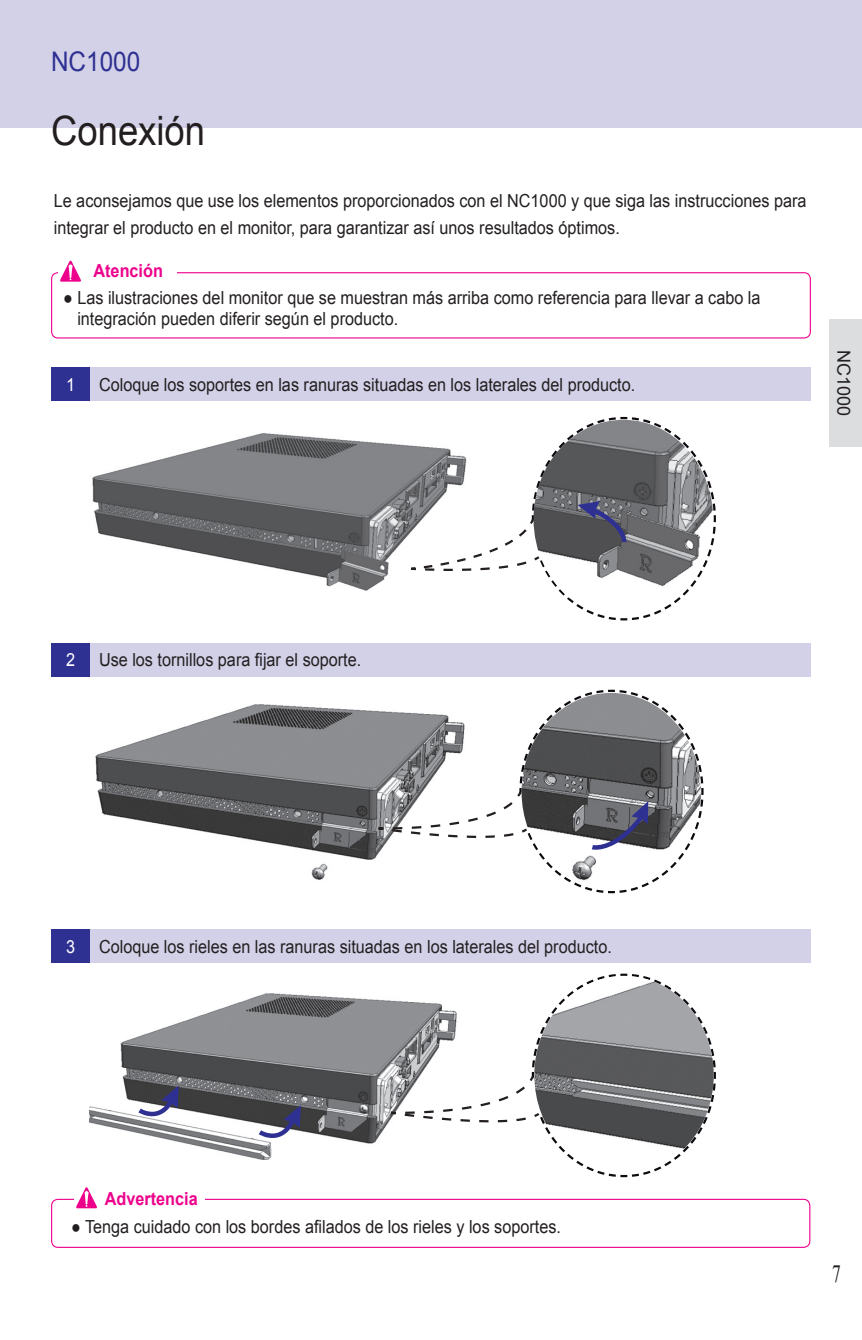
<style>
.page{position:relative;width:862px;height:1340px;background:#fff}
.page>*{position:absolute;margin:0;border:0;box-sizing:border-box;transform-origin:0 0}
.t1{font:40.5px "Arial";color:#231f20;scale:.9 1}
.t2{font:27px "Arial";color:#2e3092;scale:.9 1}
.t3{font:24.75px "Times New Roman";color:#231f20;scale:.7 1}
.t4{font:18px/27px "Arial";color:#231f20;scale:.9 1}
.t5{font:700 18px "Arial";color:#ed028c;scale:.9 1}
.t6{font:18px "Arial";color:#231f20}
.t7{font:18px "Arial";color:#fff;scale:.9 1}
</style>
<div class="page">
<div style="left:0;top:0;width:861px;height:128px;background:#d3d1e8"></div>
<svg style="left:51px;top:272px;width:759px;height:66px"></svg>
<div style="left:79px;top:261px;width:98px;height:19px;background:#fff"></div>
<div style="left:59px;top:260px;width:23px;height:24px;background:#fff"></div>
<svg style="left:60px;top:261px;width:21px;height:21px"></svg>
<svg style="left:51px;top:1187px;width:758px;height:60px"></svg>
<div style="left:89px;top:367px;width:721px;height:34px;background:#d3d1e8"></div>
<div style="left:52px;top:367px;width:38px;height:34px;background:#2e3092"></div>
<div style="left:89px;top:643px;width:721px;height:33px;background:#d3d1e8"></div>
<div style="left:52px;top:643px;width:38px;height:33px;background:#2e3092"></div>
<div style="left:89px;top:929px;width:721px;height:33px;background:#d3d1e8"></div>
<div style="left:52px;top:929px;width:38px;height:33px;background:#2e3092"></div>
<img style="left:89px;top:993px;width:301px;height:166px">
<svg style="left:390px;top:973px;width:325px;height:204px"></svg>
<img style="left:534px;top:975px;width:179px;height:199px">
<svg style="left:138px;top:1085px;width:40px;height:31px"></svg>
<svg style="left:258px;top:1105px;width:42px;height:33px"></svg>
<img style="left:95px;top:704px;width:283px;height:176px">
<svg style="left:378px;top:689px;width:325px;height:204px"></svg>
<img style="left:92px;top:433px;width:319px;height:158px">
<svg style="left:411px;top:417px;width:304px;height:203px"></svg>
<div style="left:829px;top:319px;width:32px;height:127px;background:#dcdddf"></div>
<h2 class="t2" style="left:51px;top:43px;width:101px">NC1000</h2>
<h1 class="t1" style="left:51px;top:104px;width:173px">Conexión</h1>
<p class="t4" style="left:54px;top:187px;width:837px">Le aconsejamos que use los elementos proporcionados con el NC1000 y que siga las instrucciones para integrar el producto en el monitor, para garantizar así unos resultados óptimos.</p>
<p class="t5" style="left:93px;top:258px;width:79px">Atención</p>
<p class="t4" style="left:77px;top:287px;width:760px;line-height:21.6px;text-indent:-14px">● Las ilustraciones del monitor que se muestran más arriba como referencia para llevar a cabo la integración pueden diferir según el producto.</p>
<p class="t7" style="left:66px;top:372px;width:12px">1</p>
<p class="t4" style="left:99px;top:371px;width:597px">Coloque los soportes en las ranuras situadas en los laterales del producto.</p>
<p class="t6" style="left:855px;top:350px;width:68px;rotate:90deg">NC1000</p>
<p class="t7" style="left:66px;top:648px;width:12px">2</p>
<p class="t4" style="left:99px;top:647px;width:293px">Use los tornillos para fijar el soporte.</p>
<p class="t7" style="left:66px;top:934px;width:12px">3</p>
<p class="t4" style="left:99px;top:933px;width:571px">Coloque los rieles en las ranuras situadas en los laterales del producto.</p>
<p class="t5" style="left:105px;top:1186px;width:105px">Advertencia</p>
<p class="t4" style="left:71px;top:1213px;width:545px">● Tenga cuidado con los bordes afilados de los rieles y los soportes.</p>
<h3 class="t3" style="left:831px;top:1256px;width:14px">7</h3>
</div>
